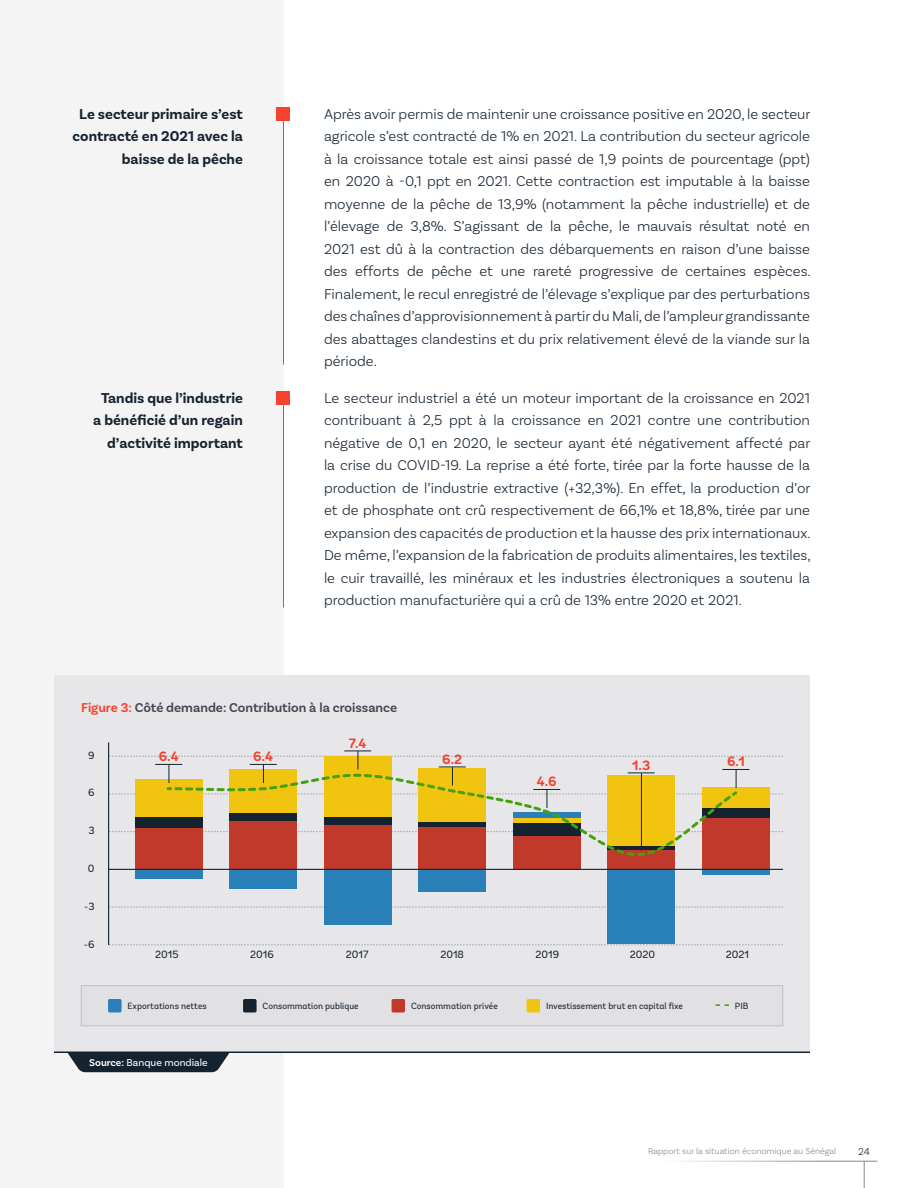
<style>
.page{position:relative;width:918px;height:1188px;background:#fff}
.page>*{position:absolute;margin:0;border:0;box-sizing:border-box;transform-origin:0 0}
.t1{font:300 15px/22.5px "Basic Sans";color:#152331;text-align:justify}
.t2{font:700 15px/22.5px "Basic Sans";color:#152331;text-align:right}
.t3{font:600 13.5px "Basic Sans";color:#414653}
.t4{font:700 13.5px "Andes";color:#f6412c}
.t5{font:10.5px "Andes";color:#152331}
.t6{font:10.5px "Basic Sans";color:#fff}
.t7{font:300 10.5px "Basic Sans";color:#152331}
.t8{font:9px "Andes";color:#152331}
.t9{font:300 9px "Basic Sans";color:#868791}
.s1{color:#f6412c}
.s2{font-weight:600}
</style>
<div class="page">
<div style="left:0;top:0;width:284px;height:1188px;background:#f5f4f5"></div>
<svg style="left:864px;top:1162px;width:1px;height:26px"></svg>
<hr style="left:648px;top:1161px;width:230px;height:1px;background:#868791">
<svg style="left:67px;top:1053px;width:163px;height:19px;background:#293542"></svg>
<div style="left:54px;top:675px;width:756px;height:377px;background:#e7e7e9"></div>
<hr style="left:283px;top:121px;width:1px;height:243px;background:#f6412c">
<hr style="left:283px;top:405px;width:1px;height:203px;background:#f6412c">
<div style="left:277px;top:108px;width:13px;height:13px;background:#f6412c"></div>
<div style="left:277px;top:392px;width:13px;height:13px;background:#f6412c"></div>
<svg style="left:109px;top:907px;width:674px;height:1px"></svg>
<svg style="left:109px;top:945px;width:674px;height:1px"></svg>
<hr style="left:108px;top:742px;width:1px;height:203px;background:#152331">
<hr style="left:54px;top:1052px;width:756px;height:1px;background:#152331">
<div style="left:702px;top:817px;width:68px;height:53px;background:#c0392b"></div>
<div style="left:702px;top:870px;width:68px;height:5px;background:#2980b9"></div>
<div style="left:608px;top:850px;width:67px;height:20px;background:#c0392b"></div>
<div style="left:608px;top:870px;width:67px;height:74px;background:#2980b9"></div>
<div style="left:513px;top:836px;width:67px;height:34px;background:#c0392b"></div>
<div style="left:418px;top:827px;width:68px;height:43px;background:#c0392b"></div>
<div style="left:418px;top:870px;width:68px;height:22px;background:#2980b9"></div>
<div style="left:324px;top:825px;width:68px;height:45px;background:#c0392b"></div>
<div style="left:324px;top:870px;width:68px;height:55px;background:#2980b9"></div>
<div style="left:230px;top:821px;width:67px;height:49px;background:#c0392b"></div>
<div style="left:230px;top:870px;width:67px;height:19px;background:#2980b9"></div>
<div style="left:135px;top:828px;width:67px;height:42px;background:#c0392b"></div>
<div style="left:135px;top:870px;width:67px;height:9px;background:#2980b9"></div>
<hr style="left:109px;top:869px;width:674px;height:1px;background:#152331">
<div style="left:81px;top:986px;width:702px;height:40px;background:#e0e0e2"></div>
<div style="left:243px;top:999px;width:14px;height:13px;background:#152331;border-radius:2px"></div>
<div style="left:108px;top:999px;width:14px;height:13px;background:#2980b9;border-radius:2px"></div>
<div style="left:392px;top:999px;width:13px;height:13px;background:#c0392b;border-radius:2px"></div>
<div style="left:527px;top:999px;width:13px;height:13px;background:#f1c40f;border-radius:2px"></div>
<svg style="left:716px;top:1004px;width:13px;height:2px"></svg>
<svg style="left:109px;top:751px;width:674px;height:107px"></svg>
<p class="t2" style="left:73px;top:103px;width:172px">Le secteur primaire s’est contracté en 2021 avec la baisse de la pêche</p>
<p class="t2" style="left:93px;top:387px;width:151px">Tandis que l’industrie a bénéficié d’un regain d’activité important</p>
<p class="t1" style="left:324px;top:102px;width:488px">Après avoir permis de maintenir une croissance positive en 2020, le secteur agricole s’est contracté de 1% en 2021. La contribution du secteur agricole à la croissance totale est ainsi passé de 1,9 points de pourcentage (ppt) en 2020 à -0,1 ppt en 2021. Cette contraction est imputable à la baisse moyenne de la pêche de 13,9% (notamment la pêche industrielle) et de l’élevage de 3,8%. S’agissant de la pêche, le mauvais résultat noté en 2021 est dû à la contraction des débarquements en raison d’une baisse des efforts de pêche et une rareté progressive de certaines espèces.<br>Finalement, le recul enregistré de l’élevage s’explique par des perturbations des chaînes d’approvisionnement à partir du Mali, de l’ampleur grandissante des abattages clandestins et du prix relativement élevé de la viande sur la période.</p>
<p class="t1" style="left:324px;top:386px;width:488px">Le secteur industriel a été un moteur important de la croissance en 2021 contribuant à 2,5 ppt à la croissance en 2021 contre une contribution négative de 0,1 en 2020, le secteur ayant été négativement affecté par la crise du COVID-19. La reprise a été forte, tirée par la forte hausse de la production de l’industrie extractive (+32,3%). En effet, la production d’or et de phosphate ont crû respectivement de 66,1% et 18,8%, tirée par une expansion des capacités de production et la hausse des prix internationaux.<br>De même, l’expansion de la fabrication de produits alimentaires, les textiles, le cuir travaillé, les minéraux et les industries électroniques a soutenu la production manufacturière qui a crû de 13% entre 2020 et 2021.</p>
<p class="t3" style="left:81px;top:699px;width:318px"><span class="s1">Figure 3:</span> Côté demande: Contribution à la croissance</p>
<p class="t5" style="left:88px;top:749px;width:8px">9</p>
<p class="t5" style="left:88px;top:786px;width:8px">6</p>
<p class="t5" style="left:88px;top:824px;width:8px">3</p>
<p class="t5" style="left:88px;top:862px;width:8px">0</p>
<p class="t5" style="left:84px;top:900px;width:12px">-3</p>
<p class="t5" style="left:84px;top:938px;width:12px">-6</p>
<p class="t4" style="left:159px;top:748px;width:21px">6.4</p>
<p class="t4" style="left:253px;top:748px;width:21px">6.4</p>
<p class="t4" style="left:349px;top:734px;width:19px">7.4</p>
<p class="t4" style="left:442px;top:751px;width:21px">6.2</p>
<p class="t4" style="left:537px;top:773px;width:21px">4.6</p>
<p class="t4" style="left:632px;top:756px;width:20px">1.3</p>
<p class="t4" style="left:727px;top:753px;width:19px">6.1</p>
<p class="t5" style="left:155px;top:948px;width:25px">2015</p>
<p class="t5" style="left:250px;top:948px;width:25px">2016</p>
<p class="t5" style="left:346px;top:948px;width:24px">2017</p>
<p class="t5" style="left:440px;top:948px;width:25px">2018</p>
<p class="t5" style="left:536px;top:948px;width:25px">2019</p>
<p class="t5" style="left:630px;top:948px;width:27px">2020</p>
<p class="t5" style="left:726px;top:948px;width:25px">2021</p>
<p class="t8" style="left:128px;top:1001px;width:81px">Exportations nettes</p>
<p class="t8" style="left:263px;top:1001px;width:98px">Consommation publique</p>
<p class="t8" style="left:411px;top:1001px;width:88px">Consommation privée</p>
<p class="t8" style="left:546px;top:1001px;width:138px">Investissement brut en capital fixe</p>
<p class="t8" style="left:735px;top:1001px;width:15px">PIB</p>
<p class="t6" style="left:89px;top:1056px;width:120px"><span class="s2">Source:</span> Banque mondiale</p>
<p class="t9" style="left:648px;top:1146px;width:190px">Rapport sur la situation économique au Sénégal</p>
<p class="t7" style="left:858px;top:1146px;width:13px">24</p>
</div>
